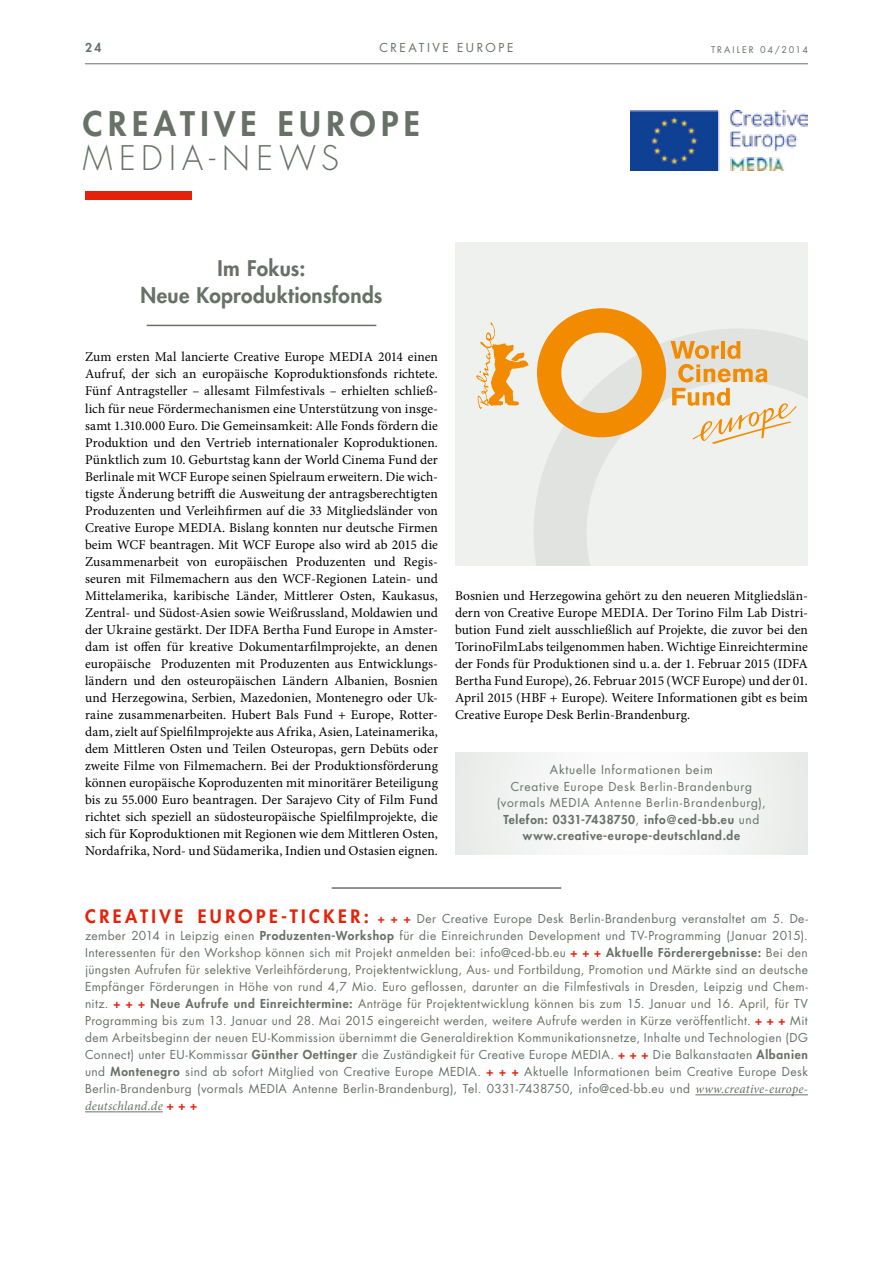
<style>
.page{position:relative;width:893px;height:1263px;background:#fff}
.page>*{position:absolute;margin:0;border:0;box-sizing:border-box;transform-origin:0 0}
.t1{font:800 33px "Futura Std";letter-spacing:.165em;color:#677168}
.t2{font:300 33px "Futura Std";letter-spacing:.185em;color:#677168}
.t3{font:800 21px/27px "Futura Std";letter-spacing:.02em;color:#677168;text-align:center}
.t4{font:13.5px/17px "Minion Pro";color:#000;text-align:justify}
.t5{font:italic 12.75px "Minion Pro";letter-spacing:.015em;color:#677168}
.t6{font:12px/17px "Futura Std";letter-spacing:.055em;color:#677168;text-align:center}
.t7{font:12px "Futura Std";letter-spacing:.205em;color:#677168}
.t8{font:800 12px "Futura Std";color:#677168}
.t9{font:9px "Futura Std";letter-spacing:.215em;color:#677168}
.s1{font-weight:800}
.s2{font-weight:800;font-size:18px;color:#e4220a}
.s3{font-weight:800;color:#e4220a}
.s4{font-family:"Minion Pro";font-style:italic;font-size:12.75px}
.s5{font-family:"Futura Std";font-weight:800;font-style:normal;font-size:12px;color:#e4220a}
</style>
<div class="page">
<hr style="left:85px;top:63px;width:723px;height:1px;background:#677168">
<div style="left:455px;top:242px;width:353px;height:324px;background:#eff1ef"></div>
<svg style="left:534px;top:338px;width:274px;height:228px"></svg>
<hr style="left:147px;top:325px;width:229px;height:1px;background:#677168">
<div style="left:85px;top:191px;width:106px;height:9px;background:#e4220a"></div>
<div style="left:455px;top:753px;width:353px;height:102px;background:#f5f6f5"></div>
<img style="left:630px;top:111px;width:178px;height:59px">
<hr style="left:332px;top:887px;width:229px;height:2px;background:#677168">
<hr style="left:695px;top:1094px;width:113px;height:1px;background:#677168">
<hr style="left:85px;top:1111px;width:78px;height:1px;background:#677168">
<svg style="left:476px;top:322px;width:53px;height:87px"></svg>
<svg style="left:537px;top:308px;width:260px;height:136px"></svg>
<p class="t8" style="left:85px;top:40px;width:18px">24</p>
<p class="t7" style="left:380px;top:40px;width:135px">CREATIVE EUROPE</p>
<p class="t9" style="left:711px;top:43px;width:98px">TRAILER 04/2014</p>
<h1 class="t1" style="left:83px;top:103px;width:338px">CREATIVE EUROPE</h1>
<h1 class="t2" style="left:83px;top:138px;width:258px">MEDIA-NEWS</h1>
<h2 class="t3" style="left:141px;top:255px;width:243px">Im Fokus:<br>Neue Koproduktionsfonds</h2>
<p class="t4" style="left:85px;top:349px;width:354px">Zum ersten Mal lancierte Creative Europe MEDIA 2014 einen Aufruf, der sich an europäische Koproduktionsfonds richtete.<br>Fünf Antragsteller – allesamt Filmfestivals – erhielten schließ&shy;lich für neue Fördermechanismen eine Unterstützung von insge&shy;samt 1.310.000 Euro. Die Gemeinsamkeit: Alle Fonds fördern die Produktion und den Vertrieb internationaler Koproduktionen.<br>Pünktlich zum 10. Geburtstag kann der World Cinema Fund der Berlinale mit WCF Europe seinen Spielraum erweitern. Die wich&shy;tigste Änderung betrifft die Ausweitung der antragsberechtigten Produzenten und Verleihfirmen auf die 33 Mitgliedsländer von Creative Europe MEDIA. Bislang konnten nur deutsche Firmen beim WCF beantragen. Mit WCF Europe also wird ab 2015 die Zusammenarbeit von europäischen Produzenten und Regis&shy;seuren mit Filmemachern aus den WCF-Regionen Latein- und Mittelamerika, karibische Länder, Mittlerer Osten, Kaukasus, Zentral- und Südost-Asien sowie Weißrussland, Moldawien und der Ukraine gestärkt. Der IDFA Bertha Fund Europe in Amster&shy;dam ist offen für kreative Dokumentarfilmprojekte, an denen europäische Produzenten mit Produzenten aus Entwicklungs&shy;ländern und den osteuropäischen Ländern Albanien, Bosnien und Herzegowina, Serbien, Mazedonien, Montenegro oder Uk&shy;raine zusammenarbeiten. Hubert Bals Fund + Europe, Rotter&shy;dam, zielt auf Spielfilmprojekte aus Afrika, Asien, Lateinamerika, dem Mittleren Osten und Teilen Osteuropas, gern Debüts oder zweite Filme von Filmemachern. Bei der Produktionsförderung können europäische Koproduzenten mit minoritärer Beteiligung bis zu 55.000 Euro beantragen. Der Sarajevo City of Film Fund richtet sich speziell an südosteuropäische Spielfilmprojekte, die sich für Koproduktionen mit Regionen wie dem Mittleren Osten, Nordafrika, Nord- und Südamerika, Indien und Ostasien eignen.</p>
<p class="t4" style="left:455px;top:587px;width:354px">Bosnien und Herzegowina gehört zu den neueren Mitgliedslän&shy;dern von Creative Europe MEDIA. Der Torino Film Lab Distri&shy;bution Fund zielt ausschließlich auf Projekte, die zuvor bei den TorinoFilmLabs teilgenommen haben. Wichtige Einreichtermine der Fonds für Produktionen sind u.a. der 1. Februar 2015 (IDFA Bertha Fund Europe), 26. Februar 2015 (WCF Europe) und der 01.<br>April 2015 (HBF + Europe). Weitere Informationen gibt es beim Creative Europe Desk Berlin-Brandenburg.</p>
<p class="t6" style="left:497px;top:762px;width:271px;line-height:16.5px">Aktuelle Informationen beim<br>Creative Europe Desk Berlin-Brandenburg (vormals MEDIA Antenne Berlin-Brandenburg), <span class="s1">Telefon: 0331-7438750</span>, <span class="s1">info@ced-bb.eu</span> und <span class="s1">www.creative-europe-deutschland.de</span></p>
<p class="t6" style="left:85px;top:910px;width:724px;text-align:justify"><span class="s2">C R E ATIVE EU RO PE-TI C K ER:</span> <span class="s3">+ + +</span> Der Creative Europe Desk Berlin-Brandenburg veranstaltet am 5. De&shy;zember 2014 in Leipzig einen <span class="s1">Produzenten-Workshop</span> für die Einreichrunden Development und TV-Programming (Januar 2015).<br>Interessenten für den Workshop können sich mit Projekt anmelden bei: info@ced-bb.eu <span class="s3">+ + +</span> <span class="s1">Aktuelle Förderergebnisse:</span> Bei den jüngsten Aufrufen für selektive Verleihförderung, Projektentwicklung, Aus- und Fortbildung, Promotion und Märkte sind an deutsche Empfänger Förderungen in Höhe von rund 4,7 Mio. Euro geflossen, darunter an die Filmfestivals in Dresden, Leipzig und Chem&shy;nitz. <span class="s3">+ + +</span> <span class="s1">Neue Aufrufe und Einreichtermine:</span> Anträge für Projektentwicklung können bis zum 15. Januar und 16. April, für TV Programming bis zum 13. Januar und 28. Mai 2015 eingereicht werden, weitere Aufrufe werden in Kürze veröffentlicht. <span class="s3">+ + +</span> Mit dem Arbeitsbeginn der neuen EU-Kommission übernimmt die Generaldirektion Kommunikationsnetze, Inhalte und Technologien (DG Connect) unter EU-Kommissar <span class="s1">Günther Oettinger</span> die Zuständigkeit für Creative Europe MEDIA. <span class="s3">+ + +</span> Die Balkanstaaten <span class="s1">Albanien </span>und <span class="s1">Montenegro</span> sind ab sofort Mitglied von Creative Europe MEDIA. <span class="s3">+ + +</span> Aktuelle Informationen beim Creative Europe Desk Berlin-Brandenburg (vormals MEDIA Antenne Berlin-Brandenburg), Tel. 0331-7438750, info@ced-bb.eu und <span class="s4">www.creative-europe-</span></p>
<p class="t5" style="left:85px;top:1097px;width:113px">deutschland.de <span class="s5">+ + +</span></p>
</div>
